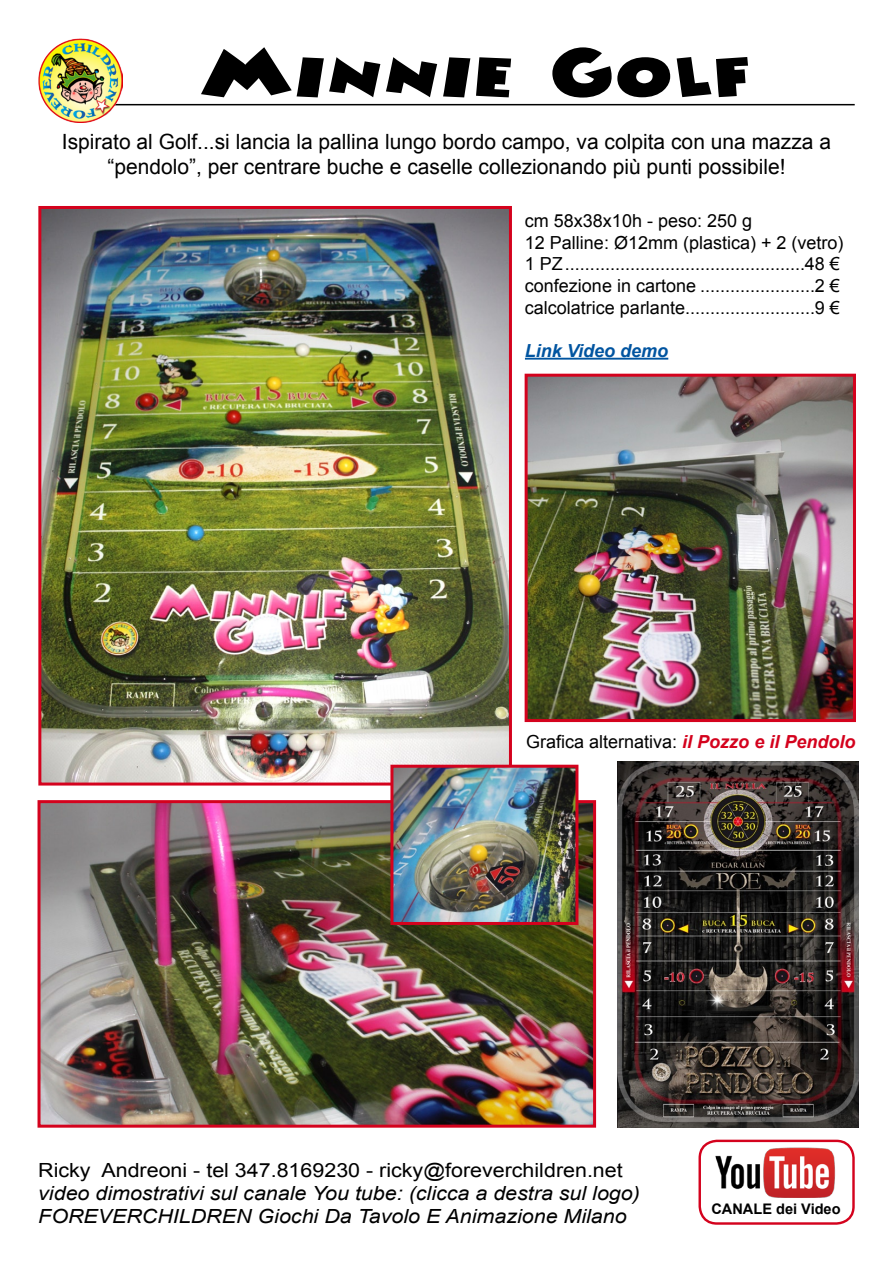
<style>
.page{position:relative;width:893px;height:1263px;background:#fff}
.page>*{position:absolute;margin:0;border:0;box-sizing:border-box;transform-origin:0 0}
.t1{font:63px "Minnie";color:#000;scale:1.25 1}
.t2{font:21px/25.2px "Arial";color:#000;text-align:center}
.t3{font:italic 19.5px/23.4px "Arial";color:#000;scale:1.1 1}
.t4{font:19.5px "Arial";color:#000;scale:1.1 1}
.t5{font:18px/21.6px "Arial";color:#000}
.t6{font:italic 700 18px "Arial";color:#0054a0}
.t7{font:700 14.55px "Arial";color:#000}
.s1{font-weight:700;font-style:italic;color:#d4021d}
</style>
<div class="page">
<hr style="left:52px;top:104px;width:803px;height:1px;background:#000">
<img style="left:38px;top:38px;width:84px;height:84px">
<div style="left:698px;top:1140px;width:157px;height:85px;border:2px solid #d4021d;border-radius:17px"></div>
<img style="left:715px;top:1147px;width:121px;height:51px">
<img style="left:42px;top:804px;width:550px;height:320px">
<div style="left:38px;top:800px;width:558px;height:328px;border:3px solid #d4021d"></div>
<img style="left:529px;top:378px;width:323px;height:340px">
<div style="left:525px;top:374px;width:331px;height:348px;border:3px solid #d4021d"></div>
<img style="left:42px;top:210px;width:466px;height:571px">
<div style="left:38px;top:206px;width:474px;height:579px;border:3px solid #d4021d"></div>
<img style="left:618px;top:761px;width:241px;height:366px">
<hr style="left:525px;top:358px;width:143px;height:2px;background:#0054a0">
<img style="left:394px;top:769px;width:180px;height:152px">
<div style="left:390px;top:765px;width:188px;height:160px;border:3px solid #d4021d"></div>
<h1 class="t1" style="left:200px;top:47px;width:443px">Minnie Golf</h1>
<p class="t2" style="left:62px;top:129px;width:771px">Ispirato al Golf...si lancia la pallina lungo bordo campo, va colpita con una mazza a “pendolo”, per centrare buche e caselle collezionando più punti possibile!</p>
<p class="t5" style="left:525px;top:210px;width:320px">cm 58x38x10h - peso: 250 g<br>12 Palline: Ø12mm (plastica) + 2 (vetro)<br>1 PZ................................................48 € confezione in cartone .......................2 € calcolatrice parlante..........................9 €</p>
<p class="t6" style="left:525px;top:338px;width:145px">Link Video demo</p>
<p class="t5" style="left:526px;top:731px;width:331px">Grafica alternativa: <span class="s1">il Pozzo e il Pendolo</span></p>
<p class="t4" style="left:38px;top:1157px;width:533px">Ricky Andreoni - tel 347.8169230 - ricky@foreverchildren.net</p>
<p class="t3" style="left:38px;top:1182px;width:548px">video dimostrativi sul canale You tube: (clicca a destra sul logo)<br>FOREVERCHILDREN Giochi Da Tavolo E Animazione Milano</p>
<p class="t7" style="left:711px;top:1199px;width:131px">CANALE dei Video</p>
</div>
